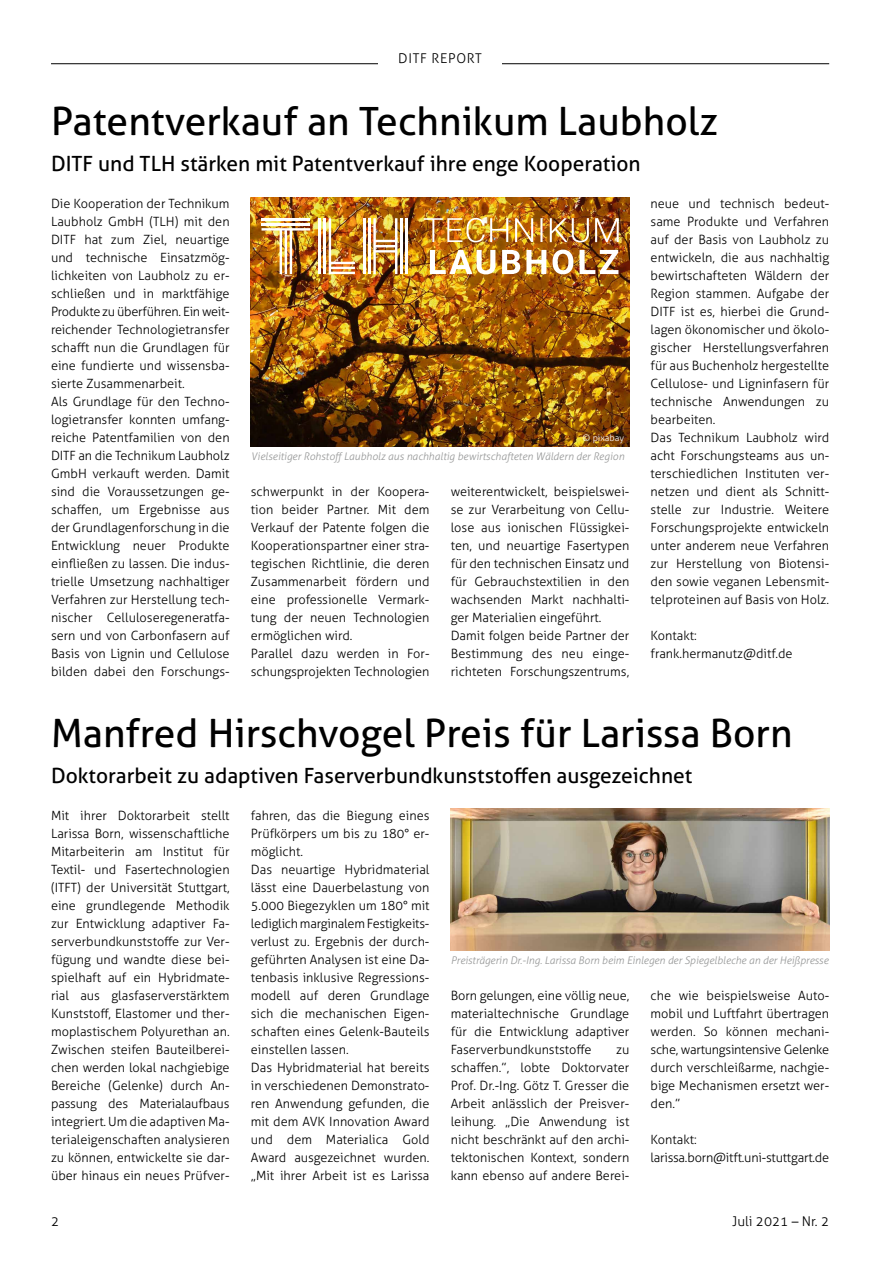
<style>
.page{position:relative;width:893px;height:1263px;background:#fff}
.page>*{position:absolute;margin:0;border:0;box-sizing:border-box;transform-origin:0 0}
.t1{font:39px "Aller";color:#000}
.t2{font:21px "Aller";color:#000}
.t3{font:300 13.5px "Aller";color:#000}
.t4{font:300 13.5px "Aller";letter-spacing:.04em;color:#000}
.t5{font:300 12.75px/18px "Aller";color:#000}
.t6{font:italic 300 10.5px "Aller";letter-spacing:-.005em;color:#989999}
.t7{font:300 9px "Aller";color:#fff}
</style>
<div class="page">
<img style="left:251px;top:197px;width:378px;height:250px">
<img style="left:451px;top:809px;width:378px;height:142px">
<img style="left:424px;top:218px;width:195px;height:56px">
<hr style="left:318px;top:218px;width:3px;height:56px;background:#fff">
<hr style="left:324px;top:218px;width:2px;height:56px;background:#fff">
<hr style="left:261px;top:218px;width:49px;height:3px;background:#fff">
<img style="left:261px;top:228px;width:49px;height:46px">
<hr style="left:261px;top:223px;width:49px;height:3px;background:#fff">
<hr style="left:368px;top:218px;width:3px;height:56px;background:#fff">
<hr style="left:400px;top:218px;width:3px;height:56px;background:#fff">
<svg style="left:329px;top:218px;width:26px;height:56px"></svg>
<hr style="left:405px;top:218px;width:3px;height:56px;background:#fff">
<hr style="left:363px;top:218px;width:3px;height:56px;background:#fff">
<svg style="left:373px;top:218px;width:24px;height:56px"></svg>
<hr style="left:51px;top:63px;width:778px;height:1px;background:#000">
<div style="left:378px;top:58px;width:124px;height:11px;background:#fff"></div>
<p class="t4" style="left:398px;top:50px;width:85px">DITF REPORT</p>
<h1 class="t1" style="left:51px;top:97px;width:669px">Patentverkauf an Technikum Laubholz</h1>
<h2 class="t2" style="left:51px;top:150px;width:591px">DITF und TLH stärken mit Patentverkauf ihre enge Kooperation</h2>
<p class="t5" style="left:51px;top:194px;width:180px">Die Kooperation der Technikum<br>Laubholz GmbH (TLH) mit den<br>DITF hat zum Ziel, neuartige und technische Einsatzmög&shy;lichkeiten von Laubholz zu er&shy;schließen und in marktfähige<br>Produkte zu überführen. Ein weit&shy;reichender Technologietransfer schafft nun die Grundlagen für eine fundierte und wissensba&shy;sierte Zusammenarbeit.<br>Als Grundlage für den Techno&shy;logietransfer konnten umfang&shy;reiche Patentfamilien von den<br>DITF an die Technikum Laubholz<br>GmbH verkauft werden. Damit sind die Voraussetzungen ge&shy;schaffen, um Ergebnisse aus der Grundlagenforschung in die<br>Entwicklung neuer Produkte einfließen zu lassen. Die indus&shy;trielle Umsetzung nachhaltiger<br>Verfahren zur Herstellung tech&shy;nischer Celluloseregeneratfa&shy;sern und von Carbonfasern auf<br>Basis von Lignin und Cellulose bilden dabei den Forschungs-</p>
<p class="t7" style="left:583px;top:432px;width:43px">© pixabay</p>
<p class="t6" style="left:251px;top:450px;width:375px">Vielseitiger Rohstoff Laubholz aus nachhaltig bewirtschafteten Wäldern der Region</p>
<p class="t5" style="left:251px;top:482px;width:180px">schwerpunkt in der Koopera&shy;tion beider Partner. Mit dem<br>Verkauf der Patente folgen die<br>Kooperationspartner einer stra&shy;tegischen Richtlinie, die deren<br>Zusammenarbeit fördern und eine professionelle Vermark&shy;tung der neuen Technologien ermöglichen wird.<br>Parallel dazu werden in For&shy;schungsprojekten Technologien</p>
<p class="t5" style="left:451px;top:482px;width:180px">weiterentwickelt, beispielswei&shy;se zur Verarbeitung von Cellu&shy;lose aus ionischen Flüssigkei&shy;ten, und neuartige Fasertypen für den technischen Einsatz und für Gebrauchstextilien in den wachsenden Markt nachhalti&shy;ger Materialien eingeführt.<br>Damit folgen beide Partner der<br>Bestimmung des neu einge&shy;richteten Forschungszentrums,</p>
<p class="t5" style="left:651px;top:194px;width:180px">neue und technisch bedeut&shy;same Produkte und Verfahren auf der Basis von Laubholz zu entwickeln, die aus nachhaltig bewirtschafteten Wäldern der<br>Region stammen. Aufgabe der<br>DITF ist es, hierbei die Grund&shy;lagen ökonomischer und ökolo&shy;gischer Herstellungsverfahren für aus Buchenholz hergestellte<br>Cellulose- und Ligninfasern für technische Anwendungen zu bearbeiten.<br>Das Technikum Laubholz wird acht Forschungsteams aus un&shy;terschiedlichen Instituten ver&shy;netzen und dient als Schnitt&shy;stelle zur Industrie. Weitere<br>Forschungsprojekte entwickeln unter anderem neue Verfahren zur Herstellung von Biotensi&shy;den sowie veganen Lebensmit&shy;telproteinen auf Basis von Holz.</p>
<p class="t5" style="left:651px;top:627px;width:144px">Kontakt: frank.hermanutz@ditf.de</p>
<h1 class="t1" style="left:51px;top:710px;width:743px">Manfred Hirschvogel Preis für Larissa Born</h1>
<h2 class="t2" style="left:51px;top:763px;width:643px">Doktorarbeit zu adaptiven Faserverbundkunststoffen ausgezeichnet</h2>
<p class="t5" style="left:51px;top:806px;width:180px;text-align:justify">Mit ihrer Doktorarbeit stellt Larissa Born, wissenschaftliche Mitarbeiterin am Institut für Textil- und Fasertechnologien (ITFT) der Universität Stuttgart, eine grundlegende Methodik zur Entwicklung adaptiver Fa&shy;serverbundkunststoffe zur Ver&shy;fügung und wandte diese bei&shy;spielhaft auf ein Hybridmate&shy;rial aus glasfaserverstärktem Kunststoff, Elastomer und ther&shy;moplastischem Polyurethan an.<br>Zwischen steifen Bauteilberei&shy;chen werden lokal nachgiebige Bereiche (Gelenke) durch An&shy;passung des Materialaufbaus integriert. Um die adaptiven Ma&shy;terialeigenschaften analysieren zu können, entwickelte sie dar&shy;über hinaus ein neues Prüfver-</p>
<p class="t5" style="left:251px;top:807px;width:180px">fahren, das die Biegung eines<br>Prüfkörpers um bis zu 180° er&shy;möglicht.<br>Das neuartige Hybridmaterial lässt eine Dauerbelastung von<br>5.000 Biegezyklen um 180° mit lediglich marginalem Festigkeits&shy;verlust zu. Ergebnis der durch&shy;geführten Analysen ist eine Da&shy;tenbasis inklusive Regressions&shy;modell auf deren Grundlage sich die mechanischen Eigen&shy;schaften eines Gelenk-Bauteils einstellen lassen.<br>Das Hybridmaterial hat bereits in verschiedenen Demonstrato&shy;ren Anwendung gefunden, die mit dem AVK Innovation Award und dem Materialica Gold<br>Award ausgezeichnet wurden. „Mit ihrer Arbeit ist es Larissa</p>
<p class="t6" style="left:451px;top:954px;width:379px">Preisträgerin Dr.-Ing. Larissa Born beim Einlegen der Spiegelbleche an der Heißpresse</p>
<p class="t5" style="left:451px;top:987px;width:180px;text-align:justify">Born gelungen, eine völlig neue, materialtechnische Grundlage für die Entwicklung adaptiver Faserverbundkunststoffe</p>
<p class="t5" style="left:451px;top:1041px;width:180px;text-align:justify;text-indent:165px">zu schaffen.”, lobte Doktorvater Prof. Dr.-Ing. Götz T. Gresser die Arbeit anlässlich der Preisver&shy;leihung. „Die Anwendung ist nicht beschränkt auf den archi&shy;tektonischen Kontext, sondern kann ebenso auf andere Berei-</p>
<p class="t5" style="left:651px;top:987px;width:180px;text-align:justify">che wie beispielsweise Auto&shy;mobil und Luftfahrt übertragen werden. So können mechani&shy;sche, wartungsintensive Gelenke durch verschleißarme, nachgie&shy;bige Mechanismen ersetzt wer&shy;den.”</p>
<p class="t5" style="left:651px;top:1131px;width:180px">Kontakt: larissa.born@itft.uni-stuttgart.de</p>
<p class="t4" style="left:51px;top:1213px;width:10px">2</p>
<p class="t3" style="left:732px;top:1213px;width:98px">Juli 2021 – Nr. 2</p>
</div>
